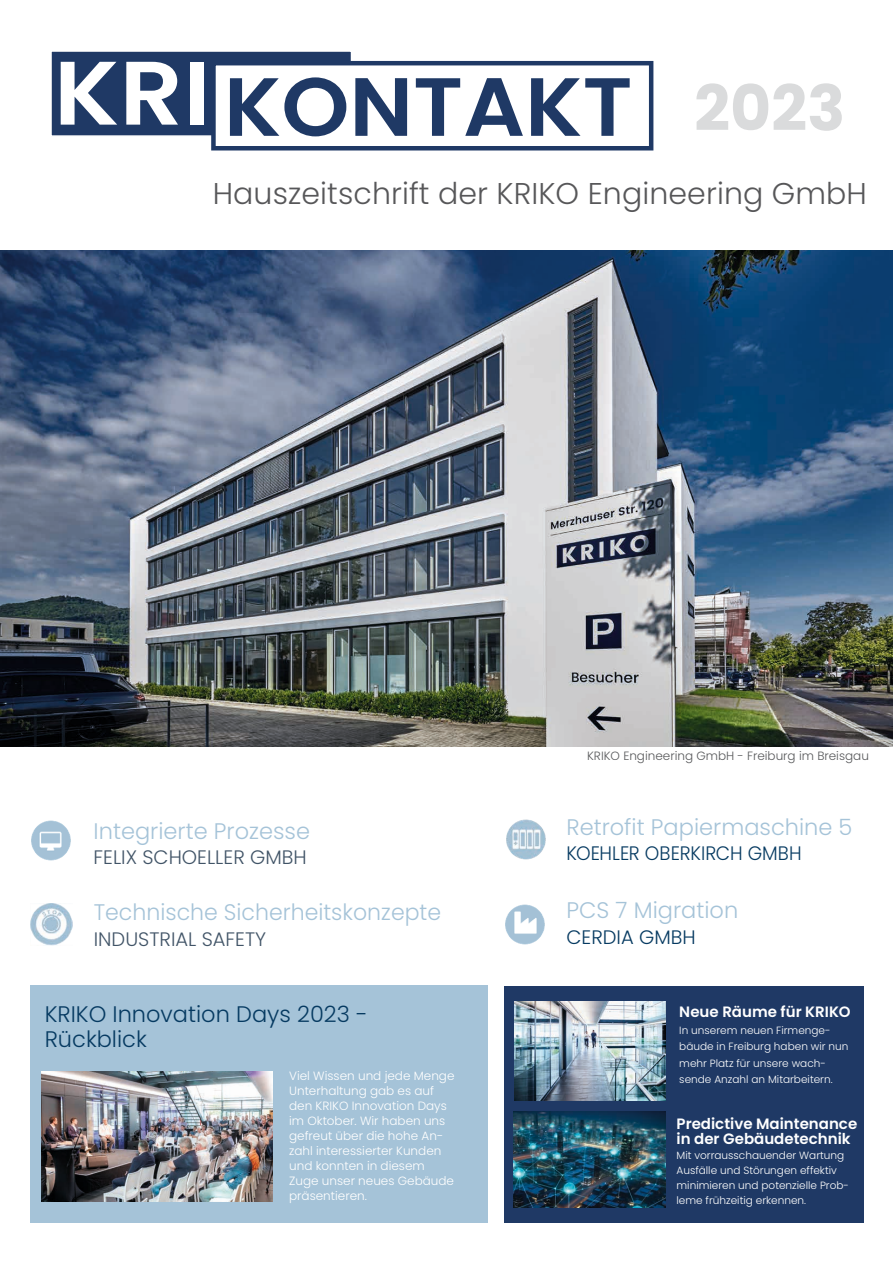
<style>
.page{position:relative;width:893px;height:1263px;background:#fff}
.page>*{position:absolute;margin:0;border:0;box-sizing:border-box;transform-origin:0 0}
.t1{font:600 90px "Poppins";color:#fff;scale:1.1 1}
.t2{font:600 82.5px "Poppins";color:#1f3965;scale:1.05 1}
.t3{font:700 63px "Poppins";color:#dadbdc}
.t4{font:300 30px "Poppins";letter-spacing:.005em;color:#575759}
.t5{font:300 22.5px "Poppins";color:#a5c3d8}
.t6{font:300 22.5px/25.5px "Poppins";color:#063a61}
.t7{font:300 19.5px "Poppins";color:#415467}
.t8{font:300 19.5px "Poppins";color:#063a61;scale:.95 1}
.t9{font:300 19.5px "Poppins";color:#063a61}
.t10{font:600 15px/15px "Poppins";color:#fff}
.t11{font:300 12px/15px "Poppins";color:#fff}
.t12{font:300 12px "Poppins";color:#58595b}
.t13{font:300 10.5px/15px "Poppins";color:#fff}
</style>
<div class="page">
<div style="left:30px;top:986px;width:458px;height:237px;background:#a5c3d8"></div>
<img style="left:505px;top:904px;width:40px;height:41px">
<img style="left:506px;top:819px;width:40px;height:41px">
<img style="left:31px;top:903px;width:42px;height:42px">
<img style="left:31px;top:820px;width:40px;height:41px">
<div style="left:504px;top:986px;width:360px;height:236px;background:#1f3965"></div>
<img style="left:42px;top:1071px;width:230px;height:131px">
<img style="left:515px;top:1001px;width:150px;height:99px">
<img style="left:514px;top:1111px;width:151px;height:96px">
<img style="left:0;top:250px;width:893px;height:496px">
<div style="left:50px;top:50px;width:302px;height:87px;background:#1f3965;border:2px solid #fff"></div>
<div style="left:211px;top:61px;width:442px;height:89px;background:#fff;border:4px solid #1f3965"></div>
<h1 class="t1" style="left:54px;top:41px;width:144px">KRI</h1>
<h2 class="t2" style="left:224px;top:59px;width:391px">KONTAKT</h2>
<h3 class="t3" style="left:694px;top:72px;width:153px">2023</h3>
<h3 class="t4" style="left:213px;top:176px;width:656px">Hauszeitschrift der KRIKO Engineering GmbH</h3>
<p class="t12" style="left:587px;top:748px;width:283px">KRIKO Engineering GmbH - Freiburg im Breisgau</p>
<h3 class="t5" style="left:94px;top:818px;width:218px">Integrierte Prozesse</h3>
<h3 class="t7" style="left:94px;top:846px;width:215px">FELIX SCHOELLER GMBH</h3>
<h3 class="t5" style="left:94px;top:899px;width:349px">Technische Sicherheitskonzepte</h3>
<h3 class="t7" style="left:94px;top:928px;width:174px">INDUSTRIAL SAFETY</h3>
<h3 class="t6" style="left:45px;top:1001px;width:324px">KRIKO Innovation Days 2023 -<br>Rückblick</h3>
<h3 class="t5" style="left:566px;top:814px;width:287px">Retrofit Papiermaschine 5</h3>
<h3 class="t8" style="left:566px;top:842px;width:249px">KOEHLER OBERKIRCH GMBH</h3>
<h3 class="t5" style="left:566px;top:897px;width:173px">PCS 7 Migration</h3>
<h3 class="t9" style="left:566px;top:926px;width:131px">CERDIA GMBH</h3>
<h3 class="t10" style="left:679px;top:1004px;width:173px">Neue Räume für KRIKO</h3>
<p class="t13" style="left:679px;top:1022px;width:171px;line-height:16.5px">In unserem neuen Firmenge&shy;bäude in Freiburg haben wir nun mehr Platz für unsere wach-</p>
<p class="t11" style="left:289px;top:1069px;width:167px">Viel Wissen und jede Menge</p>
<p class="t13" style="left:679px;top:1072px;width:155px">sende Anzahl an Mitarbeitern.</p>
<p class="t11" style="left:289px;top:1084px;width:166px">Unterhaltung gab es auf den KRIKO Innovation Days im Oktober. Wir haben uns gefreut über die hohe An&shy;zahl interessierter Kunden und konnten in diesem<br>Zuge unser neues Gebäude präsentieren.</p>
<h3 class="t10" style="left:676px;top:1116px;width:182px">Predictive Maintenance in der Gebäudetechnik</h3>
<p class="t13" style="left:676px;top:1148px;width:174px">Mit vorrausschauender Wartung<br>Ausfälle und Störungen effektiv minimieren und potenzielle Prob&shy;leme frühzeitig erkennen.</p>
</div>
